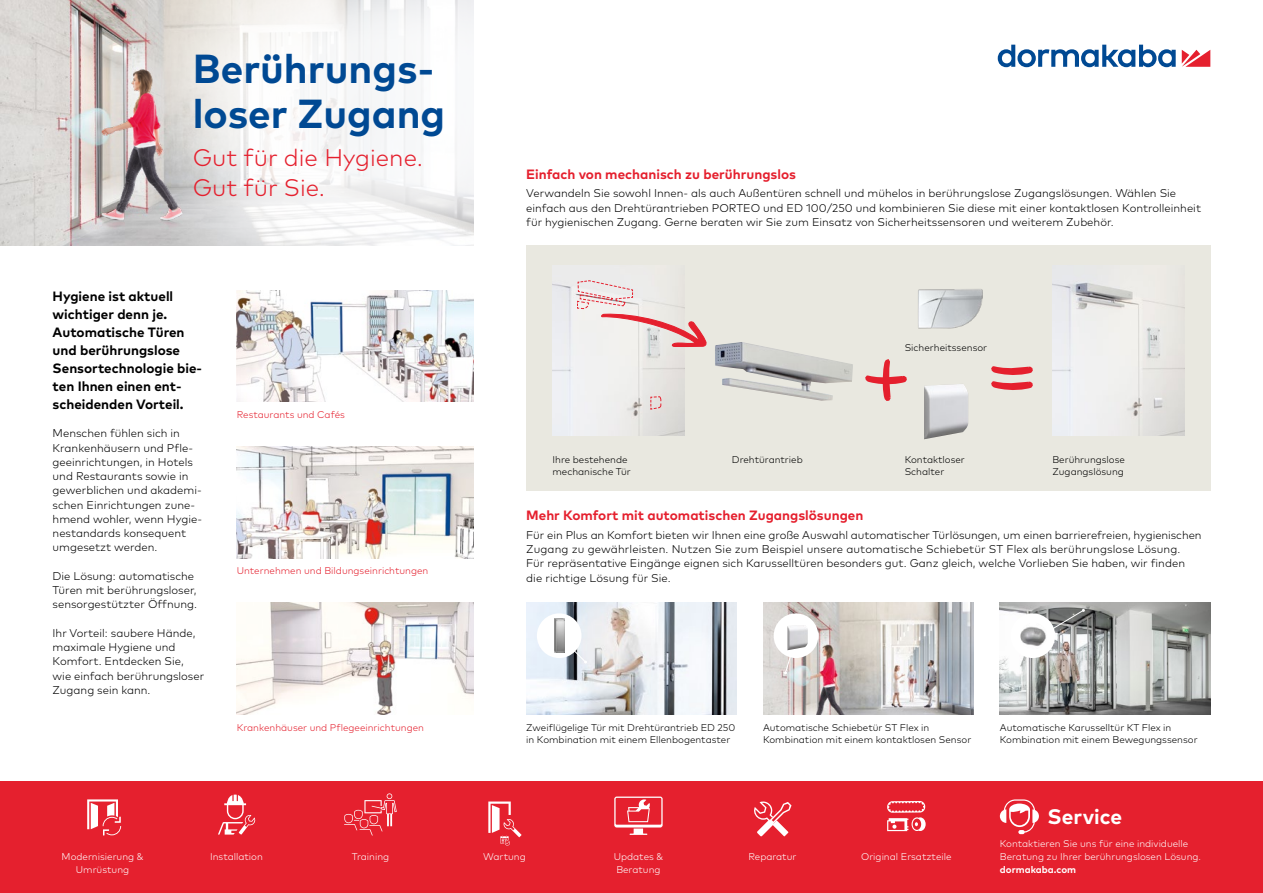
<style>
.page{position:relative;width:1263px;height:893px;background:#fff}
.page>*{position:absolute;margin:0;border:0;box-sizing:border-box;transform-origin:0 0}
.t1{font:700 40.5px/45px "Mark Pro";color:#004993}
.t2{font:300 24px/30px "Mark Pro";color:#e5202e}
.t3{font:700 21px "Mark Pro";color:#fff}
.t4{font:700 13.5px/18px "Mark Pro";color:#000}
.t5{font:700 13.5px "Mark Pro";color:#e5202e}
.t6{font:300 11.25px/14.2px "Mark Pro";color:#000}
.t7{font:300 9.75px/12.8px "Mark Pro";color:#000}
.t8{font:300 9.75px/12.8px "Mark Pro";color:#fff}
.t9{font:300 9.75px "Mark Pro";color:#e5202e}
.t10{font:700 9.75px "Mark Pro";color:#fff}
</style>
<div class="page">
<svg style="left:1182px;top:50px;width:28px;height:17px"></svg>
<svg style="left:998px;top:45px;width:178px;height:22px"></svg>
<img style="left:526px;top:603px;width:211px;height:111px">
<div style="left:537px;top:613px;width:44px;height:45px;background:#fff;border-radius:50%"></div>
<img style="left:554px;top:619px;width:10px;height:34px">
<svg style="left:569px;top:646px;width:18px;height:18px"></svg>
<img style="left:1000px;top:603px;width:210px;height:111px">
<div style="left:1010px;top:613px;width:45px;height:45px;background:#fff;border-radius:50%"></div>
<svg style="left:1047px;top:609px;width:38px;height:24px"></svg>
<img style="left:1020px;top:622px;width:27px;height:27px;border-radius:13px">
<img style="left:237px;top:294px;width:237px;height:108px">
<img style="left:237px;top:446px;width:237px;height:112px">
<img style="left:237px;top:603px;width:237px;height:111px">
<div style="left:0;top:781px;width:1263px;height:112px;background:#e5202e"></div>
<svg style="left:218px;top:795px;width:37px;height:40px"></svg>
<svg style="left:87px;top:799px;width:34px;height:36px"></svg>
<svg style="left:344px;top:793px;width:53px;height:42px"></svg>
<svg style="left:614px;top:796px;width:49px;height:39px"></svg>
<svg style="left:754px;top:801px;width:37px;height:35px"></svg>
<svg style="left:887px;top:801px;width:39px;height:30px"></svg>
<svg style="left:488px;top:801px;width:33px;height:45px"></svg>
<svg style="left:1000px;top:799px;width:39px;height:35px"></svg>
<div style="left:526px;top:246px;width:684px;height:245px;background:#e9e8e0"></div>
<img style="left:552px;top:265px;width:132px;height:170px">
<img style="left:1052px;top:275px;width:132px;height:160px">
<svg style="left:650px;top:396px;width:11px;height:14px"></svg>
<img style="left:763px;top:603px;width:210px;height:111px">
<div style="left:774px;top:613px;width:44px;height:45px;background:#fff;border-radius:50%"></div>
<svg style="left:784px;top:650px;width:11px;height:24px"></svg>
<img style="left:787px;top:625px;width:21px;height:25px">
<img style="left:715px;top:342px;width:138px;height:59px">
<svg style="left:865px;top:359px;width:42px;height:42px"></svg>
<svg style="left:991px;top:366px;width:42px;height:24px"></svg>
<svg style="left:577px;top:280px;width:130px;height:68px"></svg>
<img style="left:924px;top:384px;width:44px;height:55px">
<img style="left:918px;top:289px;width:65px;height:40px">
<img style="left:0;top:0;width:474px;height:246px">
<h1 class="t1" style="left:193px;top:43px;width:254px">Berührungs&shy;loser Zugang</h1>
<h2 class="t2" style="left:193px;top:141px;width:232px">Gut für die Hygiene.<br>Gut für Sie.</h2>
<p class="t4" style="left:53px;top:286px;width:151px">Hygiene ist aktuell wichtiger denn je.<br>Automatische Türen und berührungslose<br>Sensortechnologie bie&shy;ten Ihnen einen ent&shy;scheidenden Vorteil.</p>
<p class="t6" style="left:53px;top:425px;width:151px">Menschen fühlen sich in<br>Krankenhäusern und Pfle&shy;geeinrichtungen, in Hotels und Restaurants sowie in gewerblichen und akademi&shy;schen Einrichtungen zune&shy;hmend wohler, wenn Hygie&shy;nestandards konsequent umgesetzt werden.</p>
<p class="t6" style="left:53px;top:568px;width:146px">Die Lösung: automatische<br>Türen mit berührungsloser, sensorgestützter Öffnung.</p>
<p class="t6" style="left:53px;top:625px;width:153px">Ihr Vorteil: saubere Hände, maximale Hygiene und<br>Komfort. Entdecken Sie, wie einfach berührungsloser<br>Zugang sein kann.</p>
<p class="t9" style="left:237px;top:407px;width:110px">Restaurants und Cafés</p>
<p class="t9" style="left:237px;top:564px;width:193px">Unternehmen und Bildungseinrichtungen</p>
<p class="t9" style="left:237px;top:720px;width:189px">Krankenhäuser und Pflegeeinrichtungen</p>
<p class="t5" style="left:526px;top:164px;width:271px">Einfach von mechanisch zu berührungslos</p>
<p class="t6" style="left:526px;top:185px;width:676px">Verwandeln Sie sowohl Innen- als auch Außentüren schnell und mühelos in berührungslose Zugangslösungen. Wählen Sie einfach aus den Drehtürantrieben PORTEO und ED 100/250 und kombinieren Sie diese mit einer kontaktlosen Kontrolleinheit für hygienischen Zugang. Gerne beraten wir Sie zum Einsatz von Sicherheitssensoren und weiterem Zubehör.</p>
<p class="t7" style="left:905px;top:340px;width:84px">Sicherheitssensor</p>
<p class="t7" style="left:552px;top:452px;width:80px">Ihre bestehende mechanische Tür</p>
<p class="t7" style="left:732px;top:452px;width:72px">Drehtürantrieb</p>
<p class="t7" style="left:905px;top:452px;width:62px">Kontaktloser<br>Schalter</p>
<p class="t7" style="left:1052px;top:452px;width:74px">Berührungslose<br>Zugangslösung</p>
<p class="t5" style="left:526px;top:505px;width:339px">Mehr Komfort mit automatischen Zugangslösungen</p>
<p class="t6" style="left:526px;top:527px;width:677px">Für ein Plus an Komfort bieten wir Ihnen eine große Auswahl automatischer Türlösungen, um einen barrierefreien, hygienischen Zugang zu gewährleisten. Nutzen Sie zum Beispiel unsere automatische Schiebetür ST Flex als berührungslose Lösung.<br>Für repräsentative Eingänge eignen sich Karusselltüren besonders gut. Ganz gleich, welche Vorlieben Sie haben, wir finden die richtige Lösung für Sie.</p>
<p class="t7" style="left:526px;top:720px;width:211px">Zweiflügelige Tür mit Drehtürantrieb ED 250 in Kombination mit einem Ellenbogentaster</p>
<p class="t7" style="left:1000px;top:720px;width:199px">Automatische Karusselltür KT Flex in<br>Kombination mit einem Bewegungssensor</p>
<p class="t7" style="left:763px;top:720px;width:210px">Automatische Schiebetür ST Flex in<br>Kombination mit einem kontaktlosen Sensor</p>
<h3 class="t3" style="left:1047px;top:801px;width:76px">Service</h3>
<p class="t8" style="left:62px;top:849px;width:83px">Modernisierung &amp;</p>
<p class="t8" style="left:210px;top:849px;width:54px">Installation</p>
<p class="t8" style="left:76px;top:862px;width:55px">Umrüstung</p>
<p class="t8" style="left:352px;top:849px;width:39px">Training</p>
<p class="t8" style="left:614px;top:849px;width:51px">Updates &amp;<br>Beratung</p>
<p class="t8" style="left:483px;top:849px;width:44px">Wartung</p>
<p class="t8" style="left:748px;top:849px;width:49px">Reparatur</p>
<p class="t8" style="left:861px;top:849px;width:92px">Original Ersatzteile</p>
<p class="t8" style="left:1000px;top:837px;width:203px">Kontaktieren Sie uns für eine individuelle<br>Beratung zu Ihrer berührungslosen Lösung.</p>
<p class="t10" style="left:1000px;top:862px;width:78px">dormakaba.com</p>
</div>
